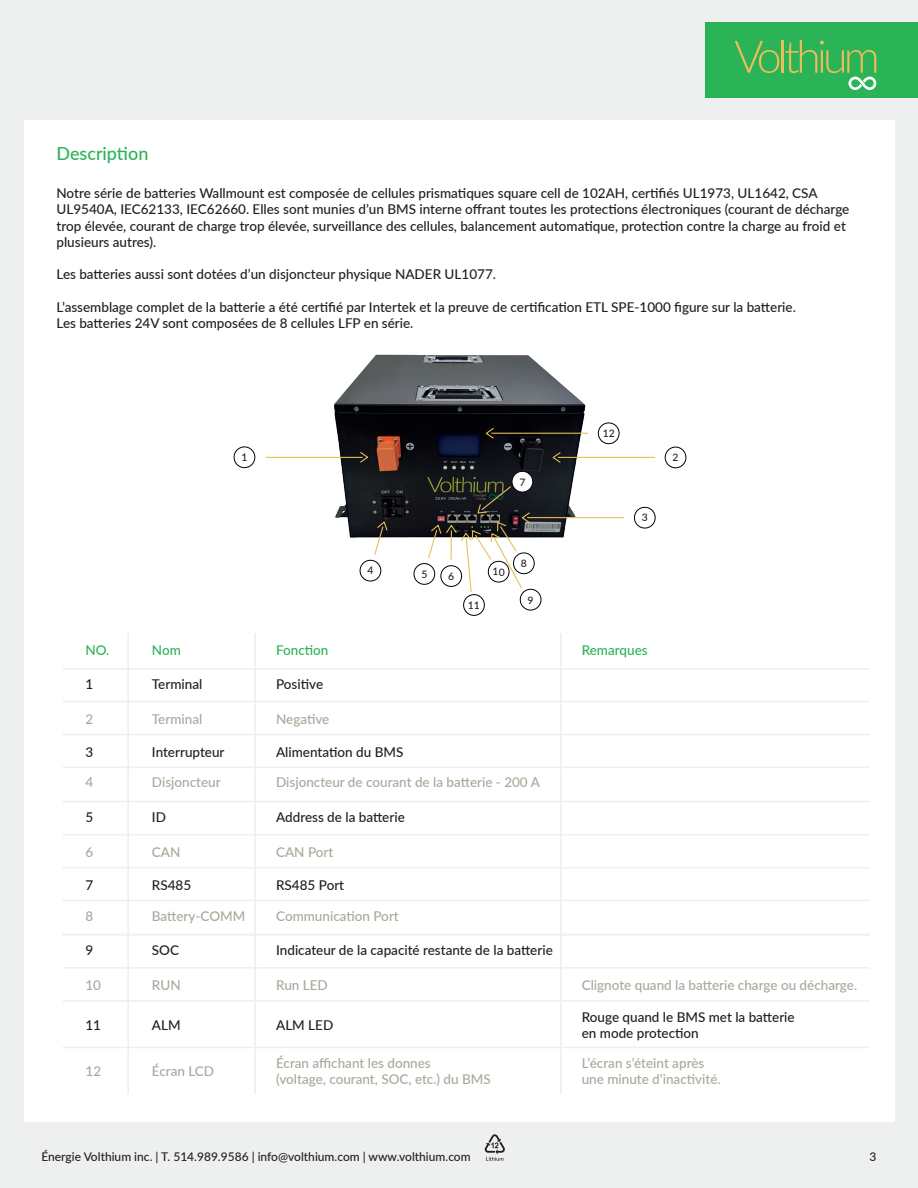
<style>
.page{position:relative;width:918px;height:1188px;background:#eef0ef}
.page>*{position:absolute;margin:0;border:0;box-sizing:border-box;transform-origin:0 0}
.t1{font:500 18px "Lato";color:#2ab357}
.t2{font:500 13.5px/16.2px "Lato";color:#231f20}
.t3{font:500 13.5px/16.2px "Lato";color:#a8a99b}
.t4{font:500 13.5px "Lato";color:#2ab357}
.t5{font:500 12px "Lato";color:#231f20}
.t6{font:500 10.35px "Lato";color:#231f20}
</style>
<div class="page">
<svg style="left:485px;top:1134px;width:20px;height:27px"></svg>
<div style="left:706px;top:22px;width:212px;height:75px;background:#2ab357"></div>
<svg style="left:735px;top:41px;width:44px;height:32px"></svg>
<hr style="left:782px;top:40px;width:2px;height:33px;background:#edbd57">
<svg style="left:785px;top:40px;width:92px;height:50px"></svg>
<div style="left:24px;top:120px;width:870px;height:1001px;background:#fff"></div>
<img style="left:293px;top:354px;width:333px;height:251px">
<hr style="left:63px;top:701px;width:807px;height:1px;background:#eef0ef">
<hr style="left:63px;top:767px;width:807px;height:1px;background:#eef0ef">
<hr style="left:63px;top:734px;width:807px;height:1px;background:#eef0ef">
<hr style="left:63px;top:668px;width:807px;height:2px;background:#eef0ef">
<hr style="left:63px;top:801px;width:807px;height:1px;background:#eef0ef">
<hr style="left:127px;top:633px;width:2px;height:461px;background:#eef0ef">
<hr style="left:254px;top:633px;width:2px;height:461px;background:#eef0ef">
<hr style="left:560px;top:633px;width:2px;height:461px;background:#eef0ef">
<div style="left:665px;top:447px;width:21px;height:21px;border:1px solid #020206;border-radius:50%"></div>
<div style="left:234px;top:447px;width:21px;height:21px;border:1px solid #020206;border-radius:50%"></div>
<hr style="left:266px;top:457px;width:96px;height:1px;background:#eac054">
<svg style="left:359px;top:451px;width:11px;height:13px"></svg>
<div style="left:360px;top:560px;width:21px;height:21px;border:1px solid #020206;border-radius:50%"></div>
<svg style="left:373px;top:520px;width:15px;height:36px"></svg>
<div style="left:414px;top:563px;width:21px;height:22px;border:1px solid #020206;border-radius:50%"></div>
<svg style="left:512px;top:471px;width:21px;height:21px"></svg>
<div style="left:512px;top:471px;width:21px;height:21px;border:1px solid #020206;border-radius:50%"></div>
<div style="left:513px;top:552px;width:22px;height:22px;border:1px solid #020206;border-radius:50%"></div>
<div style="left:520px;top:589px;width:21px;height:21px;border:1px solid #020206;border-radius:50%"></div>
<div style="left:463px;top:594px;width:22px;height:22px;border:1px solid #020206;border-radius:50%"></div>
<hr style="left:558px;top:457px;width:96px;height:1px;background:#eac054">
<svg style="left:551px;top:451px;width:11px;height:13px"></svg>
<div style="left:598px;top:423px;width:21px;height:21px;border:1px solid #020206;border-radius:50%"></div>
<hr style="left:492px;top:433px;width:96px;height:1px;background:#eac054">
<svg style="left:484px;top:427px;width:11px;height:13px"></svg>
<div style="left:634px;top:507px;width:22px;height:21px;border:1px solid #020206;border-radius:50%"></div>
<hr style="left:528px;top:517px;width:96px;height:1px;background:#eac054">
<hr style="left:63px;top:834px;width:807px;height:1px;background:#eef0ef">
<hr style="left:63px;top:900px;width:807px;height:1px;background:#eef0ef">
<hr style="left:63px;top:867px;width:807px;height:1px;background:#eef0ef">
<hr style="left:63px;top:934px;width:807px;height:1px;background:#eef0ef">
<hr style="left:63px;top:967px;width:807px;height:2px;background:#eef0ef">
<hr style="left:63px;top:1047px;width:807px;height:1px;background:#eef0ef">
<hr style="left:63px;top:1000px;width:807px;height:2px;background:#eef0ef">
<svg style="left:427px;top:478px;width:106px;height:131px"></svg>
<h1 class="t1" style="left:57px;top:141px;width:93px">Description</h1>
<p class="t2" style="left:57px;top:185px;width:794px">Notre série de batteries Wallmount est composée de cellules prismatiques square cell de 102AH, certifiés UL1973, UL1642, CSA UL9540A, IEC62133, IEC62660. Elles sont munies d’un BMS interne offrant toutes les protections électroniques (courant de décharge trop élevée, courant de charge trop élevée, surveillance des cellules, balancement automatique, protection contre la charge au froid et plusieurs autres).</p>
<p class="t2" style="left:57px;top:266px;width:441px">Les batteries aussi sont dotées d’un disjoncteur physique NADER UL1077.</p>
<p class="t2" style="left:57px;top:298px;width:741px">L’assemblage complet de la batterie a été certifié par Intertek et la preuve de certification ETL SPE-1000 figure sur la batterie.<br>Les batteries 24V sont composées de 8 cellules LFP en série.</p>
<p class="t6" style="left:603px;top:426px;width:14px">12</p>
<p class="t6" style="left:241px;top:450px;width:8px">1</p>
<p class="t6" style="left:673px;top:450px;width:8px">2</p>
<p class="t6" style="left:642px;top:510px;width:8px">3</p>
<p class="t6" style="left:367px;top:563px;width:8px">4</p>
<p class="t6" style="left:421px;top:566px;width:8px">5</p>
<p class="t4" style="left:85px;top:640px;width:26px">NO.</p>
<p class="t4" style="left:152px;top:640px;width:30px">Nom</p>
<p class="t4" style="left:276px;top:640px;width:54px">Fonction</p>
<p class="t4" style="left:582px;top:640px;width:67px">Remarques</p>
<p class="t2" style="left:85px;top:675px;width:9px">1</p>
<p class="t2" style="left:152px;top:675px;width:52px">Terminal</p>
<p class="t3" style="left:85px;top:710px;width:9px">2</p>
<p class="t3" style="left:152px;top:710px;width:52px">Terminal</p>
<p class="t2" style="left:276px;top:675px;width:49px">Positive</p>
<p class="t3" style="left:276px;top:710px;width:55px">Negative</p>
<p class="t2" style="left:85px;top:744px;width:9px">3</p>
<p class="t2" style="left:152px;top:744px;width:74px">Interrupteur</p>
<p class="t2" style="left:276px;top:744px;width:129px">Alimentation du BMS</p>
<p class="t3" style="left:86px;top:774px;width:9px">4</p>
<p class="t3" style="left:152px;top:774px;width:70px">Disjoncteur</p>
<p class="t3" style="left:276px;top:774px;width:265px">Disjoncteur de courant de la batterie - 200 A</p>
<p class="t2" style="left:85px;top:809px;width:9px">5</p>
<p class="t2" style="left:152px;top:809px;width:16px">ID</p>
<p class="t3" style="left:85px;top:844px;width:9px">6</p>
<p class="t3" style="left:152px;top:844px;width:30px">CAN</p>
<p class="t2" style="left:276px;top:809px;width:130px">Address de la batterie</p>
<p class="t3" style="left:276px;top:844px;width:59px">CAN Port</p>
<p class="t2" style="left:85px;top:877px;width:9px">7</p>
<p class="t2" style="left:152px;top:877px;width:41px">RS485</p>
<p class="t2" style="left:276px;top:877px;width:70px">RS485 Port</p>
<p class="t3" style="left:86px;top:907px;width:9px">8</p>
<p class="t3" style="left:152px;top:907px;width:95px">Battery-COMM</p>
<p class="t3" style="left:276px;top:907px;width:124px">Communication Port</p>
<p class="t2" style="left:85px;top:942px;width:9px">9</p>
<p class="t2" style="left:152px;top:942px;width:29px">SOC</p>
<p class="t3" style="left:85px;top:977px;width:17px">10</p>
<p class="t3" style="left:152px;top:977px;width:30px">RUN</p>
<p class="t2" style="left:276px;top:942px;width:278px">Indicateur de la capacité restante de la batterie</p>
<p class="t3" style="left:276px;top:977px;width:53px">Run LED</p>
<p class="t3" style="left:582px;top:977px;width:277px">Clignote quand la batterie charge ou décharge.</p>
<p class="t2" style="left:85px;top:1016px;width:17px">11</p>
<p class="t2" style="left:152px;top:1016px;width:30px">ALM</p>
<p class="t2" style="left:276px;top:1016px;width:59px">ALM LED</p>
<p class="t2" style="left:582px;top:1008px;width:214px">Rouge quand le BMS met la batterie en mode protection</p>
<p class="t3" style="left:86px;top:1062px;width:17px">12</p>
<p class="t3" style="left:152px;top:1062px;width:64px">Écran LCD</p>
<p class="t3" style="left:276px;top:1054px;width:216px">Écran affichant les donnes<br>(voltage, courant, SOC, etc.) du BMS</p>
<p class="t3" style="left:582px;top:1054px;width:140px">L’écran s’éteint après une minute d’inactivité.</p>
<p class="t5" style="left:42px;top:1148px;width:431px">Énergie Volthium inc. | T. 514.989.9586 | info@volthium.com | www.volthium.com</p>
<p class="t5" style="left:869px;top:1148px;width:8px">3</p>
</div>
